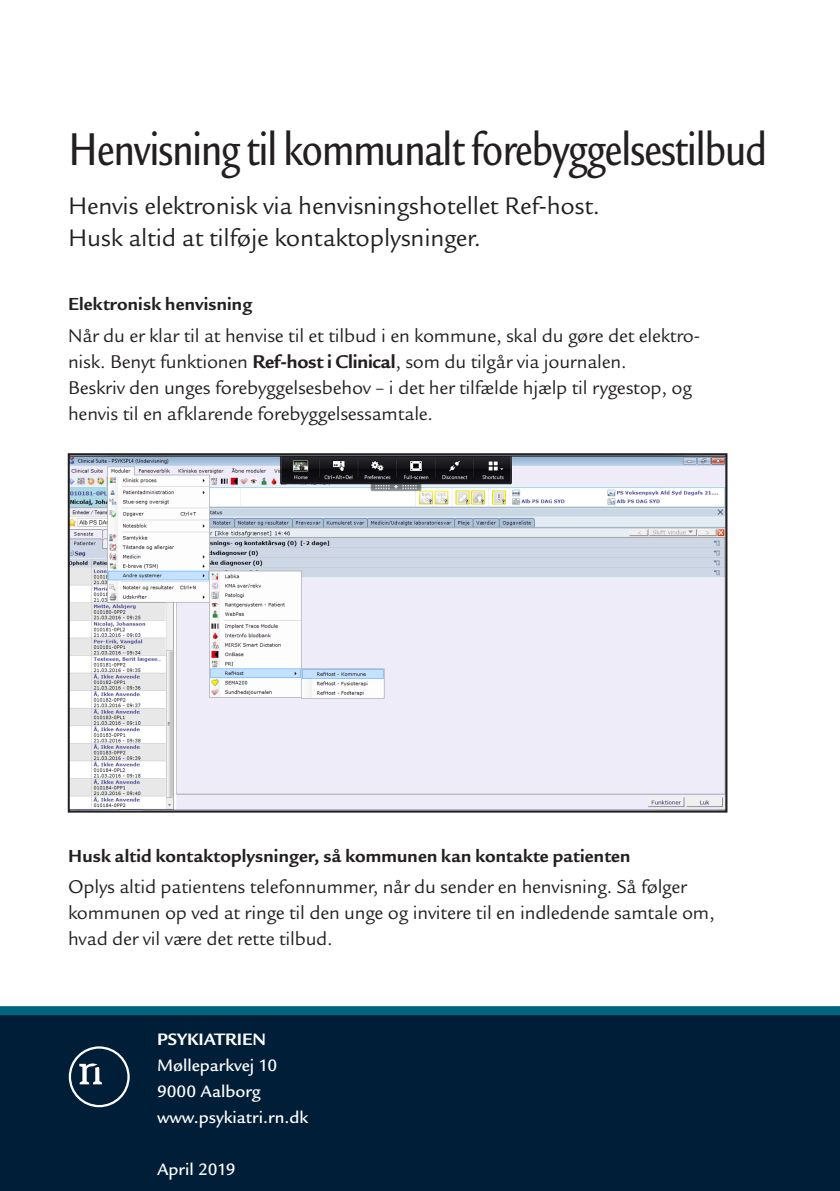
<style>
.page{position:relative;width:840px;height:1191px;background:#fff}
.page>*{position:absolute;margin:0;border:0;box-sizing:border-box;transform-origin:0 0}
.Overskrift{font:500 condensed 50px "Legacy Sans ITC Std";letter-spacing:-.03em;color:#231f20}
.Manchet{font:26px/32px "Legacy Sans ITC Std";letter-spacing:-.01em;color:#231f20}
.Brødtekst{font:20px/26px "Legacy Sans ITC Std";letter-spacing:-.01em;color:#231f20}
.Overskrift_3{font:700 19px "Legacy Sans ITC Std";letter-spacing:.01em;color:#231f20}
.Bagside___Kolofon_te{font:500 18px "Legacy Sans ITC Std";color:#fff}
.Bagside___Kolofon_ov{font:700 18px "Legacy Sans ITC Std";color:#fff}
.s1{font-weight:700}
</style>
<div class="page">
<img style="left:71px;top:456px;width:653px;height:353px">
<div style="left:68px;top:453px;width:659px;height:359px;border:2px solid #231f20"></div>
<div style="left:0;top:1010px;width:839px;height:181px;background:#001e37"></div>
<svg style="left:69px;top:1046px;width:61px;height:61px"></svg>
<div style="left:0;top:1006px;width:839px;height:9px;background:#00657c"></div>
<p class="Overskrift" style="left:68px;top:120px;width:700px">Henvisning til kommunalt forebyggelsestilbud</p>
<p class="Manchet" style="left:68px;top:190px;width:533px">Henvis elektronisk via henvisningshotellet Ref-host.<br>Husk altid at tilføje kontaktoplysninger.</p>
<p class="Overskrift_3" style="left:68px;top:293px;width:185px">Elektronisk henvisning</p>
<p class="Brødtekst" style="left:68px;top:322px;width:633px">Når du er klar til at henvise til et tilbud i en kommune, skal du gøre det elektro&shy;nisk. Benyt funktionen <span class="s1">Ref-host i Clinical</span>, som du tilgår via journalen.</p>
<p class="Brødtekst" style="left:68px;top:374px;width:625px">Beskriv den unges forebyggelsesbehov – i det her tilfælde hjælp til rygestop, og henvis til en afklarende forebyggelsessamtale.</p>
<p class="Overskrift_3" style="left:68px;top:845px;width:563px">Husk altid kontaktoplysninger, så kommunen kan kontakte patienten</p>
<p class="Brødtekst" style="left:68px;top:874px;width:647px">Oplys altid patientens telefonnummer, når du sender en henvisning. Så følger kommunen op ved at ringe til den unge og invitere til en indledende samtale om, hvad der vil være det rette tilbud.</p>
<p class="Bagside___Kolofon_ov" style="left:157px;top:1028px;width:111px">PSYKIATRIEN</p>
<p class="Bagside___Kolofon_te" style="left:157px;top:1055px;width:122px">Mølleparkvej 10</p>
<p class="Bagside___Kolofon_te" style="left:157px;top:1081px;width:105px">9000 Aalborg</p>
<p class="Bagside___Kolofon_te" style="left:157px;top:1107px;width:152px">www.psykiatri.rn.dk</p>
<p class="Bagside___Kolofon_te" style="left:157px;top:1159px;width:80px">April 2019</p>
</div>
